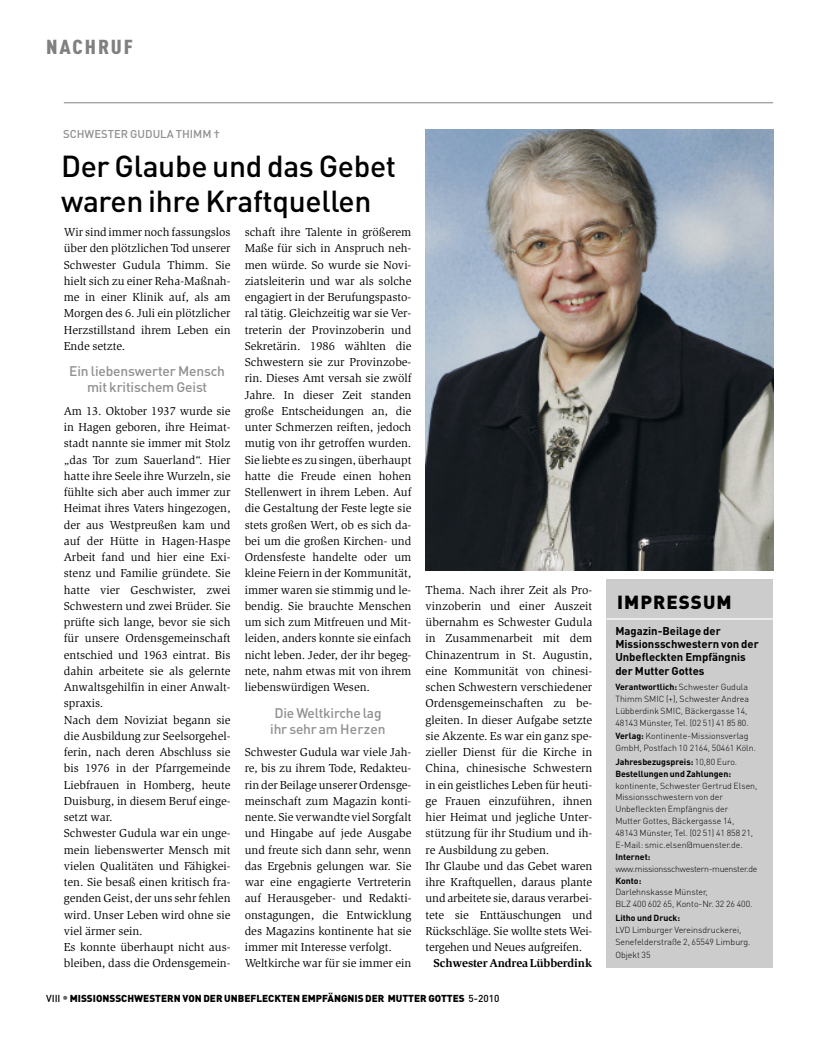
<style>
.page{position:relative;width:837px;height:1049px;background:#fff}
.page>*{position:absolute;margin:0;border:0;box-sizing:border-box;transform-origin:0 0}
.t1{font:500 30px/35px "DIN Pro";letter-spacing:-.01em;color:#000}
.t2{font:900 20px "DIN Cond";letter-spacing:.085em;color:#808080;scale:1.1 1}
.t3{font:900 18.75px "DIN Pro";letter-spacing:.055em;color:#000}
.t4{font:500 13.75px/16.2px "DIN Pro";letter-spacing:-.01em;color:#909090;text-align:center}
.t5{font:11.88px/16.2px "Slimbach Std";color:#000}
.t6{font:700 11.88px "Slimbach Std";letter-spacing:-.01em;color:#000}
.t7{font:700 11.25px/13.1px "DIN Pro";color:#000}
.t8{font:500 11.25px "DIN Pro";color:#909090}
.t9{font:900 10px "DIN Pro";color:#000}
.t10{font:300 8.75px/11.9px "DIN Pro";color:#000}
.t11{font:700 8.75px/11.9px "DIN Pro";color:#000}
.t12{font:300 8.75px "DIN Pro";letter-spacing:-.03em;color:#000}
.s1{font-weight:500}
.s2{font-weight:500;font-size:12.5px;color:#666}
.s3{font-weight:700}
.s4{font-weight:300}
</style>
<div class="page">
<div style="left:606px;top:579px;width:166px;height:388px;background:#ccc"></div>
<hr style="left:606px;top:618px;width:166px;height:1px;background:#fff">
<hr style="left:64px;top:102px;width:708px;height:1px;background:#808080">
<img style="left:425px;top:130px;width:347px;height:440px">
<h2 class="t2" style="left:46px;top:35px;width:80px">NACHRUF</h2>
<p class="t8" style="left:63px;top:128px;width:158px">SCHWESTER GUDULA THIMM †</p>
<h1 class="t1" style="left:61px;top:148px;width:336px">Der Glaube und das Gebet waren ihre Kraftquellen</h1>
<p class="t5" style="left:64px;top:225px;width:168px;text-align:justify">Wir sind immer noch fassungslos über den plötzlichen Tod unserer Schwester Gudula Thimm. Sie hielt sich zu einer Reha-Maßnah&shy;me in einer Klinik auf, als am Morgen des 6. Juli ein plötzlicher Herzstillstand ihrem Leben ein Ende setzte.</p>
<p class="t4" style="left:69px;top:363px;width:157px">Ein liebenswerter Mensch mit kritischem Geist</p>
<p class="t5" style="left:64px;top:404px;width:168px">Am 13. Oktober 1937 wurde sie in Hagen geboren, ihre Heimat&shy;stadt nannte sie immer mit Stolz „das Tor zum Sauerland“. Hier hatte ihre Seele ihre Wurzeln, sie fühlte sich aber auch immer zur<br>Heimat ihres Vaters hingezogen, der aus Westpreußen kam und auf der Hütte in Hagen-Haspe<br>Arbeit fand und hier eine Exi&shy;stenz und Familie gründete. Sie hatte vier Geschwister, zwei<br>Schwestern und zwei Brüder. Sie prüfte sich lange, bevor sie sich für unsere Ordensgemeinschaft entschied und 1963 eintrat. Bis dahin arbeitete sie als gelernte<br>Anwaltsgehilfin in einer Anwalt&shy;spraxis.<br>Nach dem Noviziat begann sie die Ausbildung zur Seelsorgehel&shy;ferin, nach deren Abschluss sie bis 1976 in der Pfarrgemeinde<br>Liebfrauen in Homberg, heute<br>Duisburg, in diesem Beruf einge&shy;setzt war.<br>Schwester Gudula war ein unge&shy;mein liebenswerter Mensch mit vielen Qualitäten und Fähigkei&shy;ten. Sie besaß einen kritisch fra&shy;genden Geist, der uns sehr fehlen wird. Unser Leben wird ohne sie viel ärmer sein.<br>Es konnte überhaupt nicht aus&shy;bleiben, dass die Ordensgemein-</p>
<p class="t5" style="left:244px;top:225px;width:168px;text-align:justify">schaft ihre Talente in größerem Maße für sich in Anspruch neh&shy;men würde. So wurde sie Novi&shy;ziatsleiterin und war als solche engagiert in der Berufungspasto&shy;ral tätig. Gleichzeitig war sie Ver&shy;treterin der Provinzoberin und Sekretärin. 1986 wählten die Schwestern sie zur Provinzobe&shy;rin. Dieses Amt versah sie zwölf Jahre. In dieser Zeit standen große Entscheidungen an, die unter Schmerzen reiften, jedoch mutig von ihr getroffen wurden.<br>Sie liebte es zu singen, überhaupt hatte die Freude einen hohen Stellenwert in ihrem Leben. Auf die Gestaltung der Feste legte sie stets großen Wert, ob es sich da&shy;bei um die großen Kirchen- und Ordensfeste handelte oder um kleine Feiern in der Kommunität, immer waren sie stimmig und le&shy;bendig. Sie brauchte Menschen um sich zum Mitfreuen und Mit&shy;leiden, anders konnte sie einfach nicht leben. Jeder, der ihr begeg&shy;nete, nahm etwas mit von ihrem liebenswürdigen Wesen.</p>
<p class="t4" style="left:270px;top:705px;width:117px">Die Weltkirche lag ihr sehr am Herzen</p>
<p class="t5" style="left:244px;top:745px;width:168px">Schwester Gudula war viele Jah&shy;re, bis zu ihrem Tode, Redakteu&shy;rin der Beilage unserer Ordensge&shy;meinschaft zum Magazin konti&shy;nente. Sie verwandte viel Sorgfalt und Hingabe auf jede Ausgabe und freute sich dann sehr, wenn das Ergebnis gelungen war. Sie war eine engagierte Vertreterin auf Herausgeber- und Redakti&shy;onstagungen, die Entwicklung des Magazins kontinente hat sie immer mit Interesse verfolgt.<br>Weltkirche war für sie immer ein</p>
<p class="t5" style="left:425px;top:582px;width:168px">Thema. Nach ihrer Zeit als Pro&shy;vinzoberin und einer Auszeit übernahm es Schwester Gudula in Zusammenarbeit mit dem<br>Chinazentrum in St. Augustin, eine Kommunität von chinesi&shy;schen Schwestern verschiedener<br>Ordensgemeinschaften zu be&shy;gleiten. In dieser Aufgabe setzte sie Akzente. Es war ein ganz spe&shy;zieller Dienst für die Kirche in<br>China, chinesische Schwestern in ein geistliches Leben für heuti&shy;ge Frauen einzuführen, ihnen hier Heimat und jegliche Unter&shy;stützung für ihr Studium und ih&shy;re Ausbildung zu geben.<br>Ihr Glaube und das Gebet waren ihre Kraftquellen, daraus plante und arbeitete sie, daraus verarbei&shy;tete sie Enttäuschungen und<br>Rückschläge. Sie wollte stets Wei&shy;tergehen und Neues aufgreifen.</p>
<p class="t6" style="left:433px;top:959px;width:160px">SchwesterAndreaLübberdink</p>
<p class="t9" style="left:46px;top:992px;width:454px"><span class="s1">VIII</span><span class="s2">•</span>MISSIONSSCHWESTERN VON DER UNBEFLECKTEN EMPFÄNGNIS DER MUTTER GOTTES <span class="s1">5-2010</span></p>
<h3 class="t3" style="left:617px;top:591px;width:116px">IMPRESSUM</h3>
<p class="t7" style="left:615px;top:624px;width:145px">Magazin-Beilage der<br>Missionsschwestern von der<br>Unbefleckten Empfängnis der Mutter Gottes</p>
<p class="t10" style="left:615px;top:681px;width:135px"><span class="s3">Verantwortlich:</span> Schwester Gudula Thimm SMIC (+), Schwester Andrea Lübberdink SMIC, Bäckergasse 14, 48143 Münster, Tel. (02 51) 41 85 80.</p>
<p class="t10" style="left:615px;top:730px;width:142px"><span class="s3">Verlag:</span> Kontinente-Missionsverlag<br>GmbH, Postfach 10 2164, 50461 Köln.</p>
<p class="t11" style="left:615px;top:755px;width:123px">Jahresbezugspreis: <span class="s4">10,80 Euro.<br></span>Bestellungen und Zahlungen:</p>
<p class="t10" style="left:615px;top:779px;width:143px">kontinente, Schwester Gertrud Elsen, Missionsschwestern von der Unbefleckten Empfängnis der<br>Mutter Gottes, Bäckergasse 14, 48143 Münster, Tel. (02 51) 41 858 21, E-Mail: smic.elsen@muenster.de.</p>
<p class="t11" style="left:615px;top:850px;width:37px">Internet:</p>
<p class="t12" style="left:615px;top:863px;width:143px">www.missionsschwestern-muenster.de</p>
<p class="t11" style="left:615px;top:874px;width:28px">Konto:</p>
<p class="t10" style="left:615px;top:886px;width:139px">Darlehnskasse Münster,<br>BLZ 400 602 65, Konto-Nr. 32 26 400.</p>
<p class="t11" style="left:615px;top:912px;width:66px">Litho und Druck:</p>
<p class="t10" style="left:615px;top:924px;width:137px">LVD Limburger Vereinsdruckerei,<br>Senefelderstraße 2, 65549 Limburg.</p>
<p class="t10" style="left:615px;top:949px;width:37px">Objekt 35</p>
</div>
